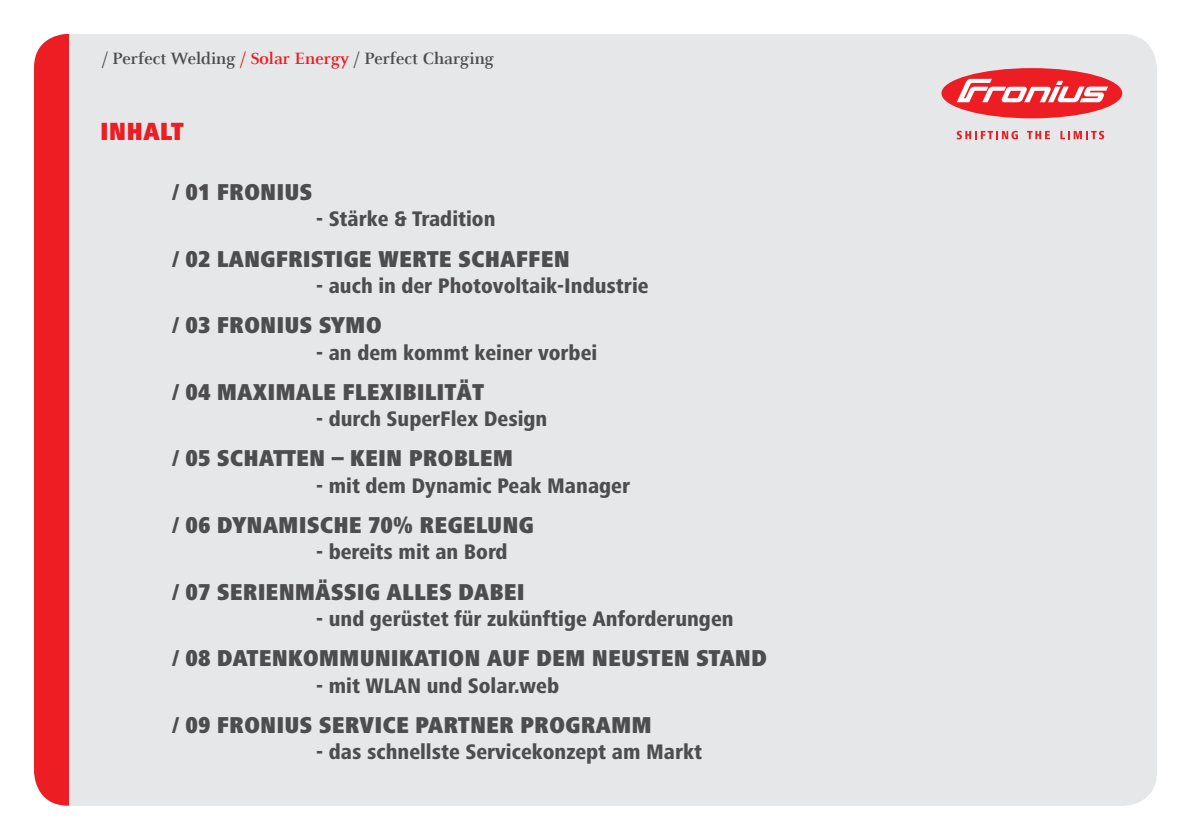
<style>
.page{position:relative;width:1191px;height:840px;background:#fff}
.page>*{position:absolute;margin:0;border:0;box-sizing:border-box;transform-origin:0 0}
.t1{font:900 condensed 25.8px "Frutiger Next LTW1 G";color:#ed1d24}
.t2{font:900 condensed 23.8px "Frutiger Next LTW1 G";color:#4d4d4f}
.t3{font:800 condensed 21.8px "Frutiger Next LTW1 G";color:#4d4d4f}
.t4{font:700 18px "Celeste Offc Pro";color:#4d4d4f}
.s1{color:#ed1d24}
</style>
<div class="page">
<div style="left:34px;top:34px;width:1123px;height:771px;background:#e6e7e8;border-radius:34px"></div>
<div style="left:941px;top:68px;width:181px;height:50px;background:#ed1d24;border-radius:50%"></div>
<svg style="left:956px;top:79px;width:152px;height:23px"></svg>
<svg style="left:956px;top:131px;width:62px;height:8px"></svg>
<svg style="left:1027px;top:131px;width:23px;height:8px"></svg>
<svg style="left:1060px;top:131px;width:44px;height:8px"></svg>
<div style="left:34px;top:34px;width:34px;height:771px;background:#ed1d24"></div>
<p class="t4" style="left:102px;top:47px;width:393px">/ Perfect Welding <span class="s1">/ Solar Energy</span> / Perfect Charging</p>
<p class="t1" style="left:100px;top:116px;width:85px">INHALT</p>
<p class="t2" style="left:172px;top:178px;width:142px">/ 01 FRONIUS</p>
<p class="t3" style="left:316px;top:206px;width:181px">- Stärke &amp; Tradition</p>
<p class="t2" style="left:172px;top:245px;width:399px">/ 02 LANGFRISTIGE WERTE SCHAFFEN</p>
<p class="t3" style="left:316px;top:273px;width:334px">- auch in der Photovoltaik-Industrie</p>
<p class="t2" style="left:172px;top:311px;width:211px">/ 03 FRONIUS SYMO</p>
<p class="t3" style="left:316px;top:339px;width:282px">- an dem kommt keiner vorbei</p>
<p class="t2" style="left:172px;top:378px;width:314px">/ 04 MAXIMALE FLEXIBILITÄT</p>
<p class="t3" style="left:316px;top:406px;width:233px">- durch SuperFlex Design</p>
<p class="t2" style="left:172px;top:444px;width:342px">/ 05 SCHATTEN – KEIN PROBLEM</p>
<p class="t3" style="left:316px;top:472px;width:315px">- mit dem Dynamic Peak Manager</p>
<p class="t2" style="left:172px;top:511px;width:363px">/ 06 DYNAMISCHE 70% REGELUNG</p>
<p class="t3" style="left:316px;top:539px;width:193px">- bereits mit an Bord</p>
<p class="t2" style="left:172px;top:577px;width:354px">/ 07 SERIENMÄSSIG ALLES DABEI</p>
<p class="t3" style="left:316px;top:606px;width:419px">- und gerüstet für zukünftige Anforderungen</p>
<p class="t2" style="left:172px;top:644px;width:596px">/ 08 DATENKOMMUNIKATION AUF DEM NEUSTEN STAND</p>
<p class="t3" style="left:316px;top:672px;width:244px">- mit WLAN und Solar.web</p>
<p class="t2" style="left:172px;top:710px;width:481px">/ 09 FRONIUS SERVICE PARTNER PROGRAMM</p>
<p class="t3" style="left:316px;top:739px;width:387px">- das schnellste Servicekonzept am Markt</p>
</div>
